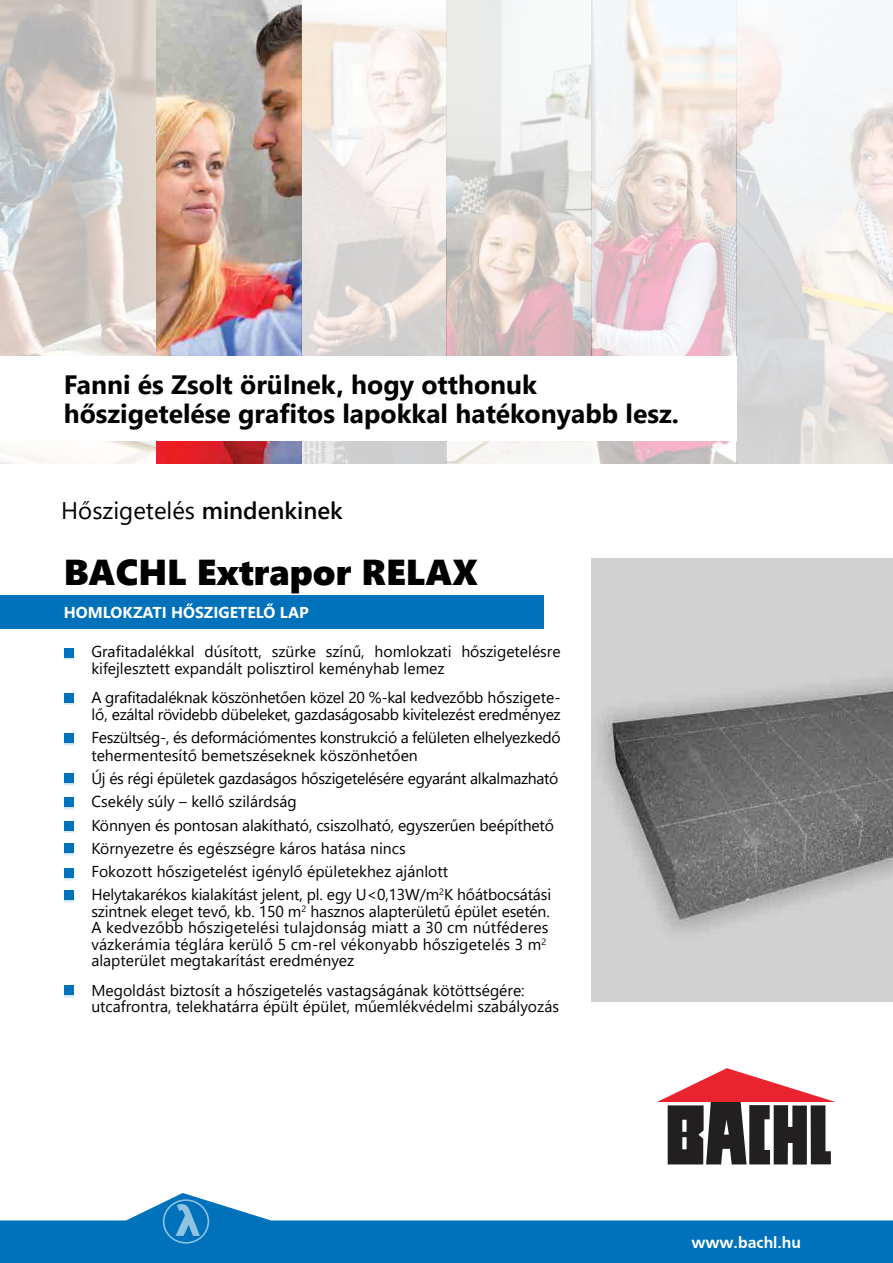
<style>
.page{position:relative;width:893px;height:1263px;background:#fff}
.page>*{position:absolute;margin:0;border:0;box-sizing:border-box;transform-origin:0 0}
.t1{font:36px "Segoe UI Black";color:#000}
.t2{font:700 26.55px/28.5px "Segoe UI";color:#000}
.t3{font:24px "Segoe UI";color:#000}
.t4{font:700 16.5px "Frutiger";color:#fff}
.t5{font:15.75px/16.5px "Segoe UI";color:#000}
.t6{font:15.75px/16.5px "Segoe UI";letter-spacing:-.02em;color:#000}
.t7{font:700 15.75px "Segoe UI";color:#fff}
.s1{font-weight:600}
</style>
<div class="page">
<svg style="left:0;top:1193px;width:893px;height:70px;fill:#0072bc"></svg>
<svg style="left:657px;top:1068px;width:178px;height:96px"></svg>
<svg style="left:163px;top:1199px;width:46px;height:44px;background:#2b8ac7"></svg>
<img style="left:0;top:0;width:893px;height:463px">
<div style="left:0;top:357px;width:737px;height:84px;background:#fff"></div>
<div style="left:0;top:596px;width:544px;height:33px;background:#0072bc"></div>
<div style="left:64px;top:648px;width:10px;height:9px;background:#0072bc"></div>
<svg style="left:64px;top:657px;width:10px;height:3px"></svg>
<div style="left:64px;top:693px;width:10px;height:9px;background:#0072bc"></div>
<svg style="left:64px;top:702px;width:10px;height:3px"></svg>
<div style="left:64px;top:734px;width:10px;height:9px;background:#0072bc"></div>
<svg style="left:64px;top:743px;width:10px;height:3px"></svg>
<div style="left:64px;top:774px;width:10px;height:9px;background:#0072bc"></div>
<svg style="left:64px;top:783px;width:10px;height:3px"></svg>
<div style="left:64px;top:797px;width:10px;height:10px;background:#0072bc"></div>
<svg style="left:64px;top:807px;width:10px;height:2px"></svg>
<div style="left:64px;top:821px;width:10px;height:9px;background:#0072bc"></div>
<svg style="left:64px;top:830px;width:10px;height:3px"></svg>
<div style="left:64px;top:844px;width:10px;height:9px;background:#0072bc"></div>
<svg style="left:64px;top:853px;width:10px;height:3px"></svg>
<div style="left:64px;top:868px;width:10px;height:9px;background:#0072bc"></div>
<svg style="left:64px;top:877px;width:10px;height:3px"></svg>
<div style="left:64px;top:890px;width:10px;height:10px;background:#0072bc"></div>
<svg style="left:64px;top:900px;width:10px;height:2px"></svg>
<div style="left:64px;top:986px;width:10px;height:9px;background:#0072bc"></div>
<svg style="left:64px;top:995px;width:10px;height:3px"></svg>
<img style="left:592px;top:558px;width:301px;height:444px">
<h2 class="t2" style="left:64px;top:368px;width:617px">Fanni és Zsolt örülnek, hogy otthonuk hőszigetelése grafitos lapokkal hatékonyabb lesz.</h2>
<h3 class="t3" style="left:61px;top:487px;width:283px">Hőszigetelés <span class="s1">mindenkinek</span></h3>
<h1 class="t1" style="left:64px;top:546px;width:415px">BACHL Extrapor RELAX</h1>
<p class="t7" style="left:64px;top:598px;width:247px">HOMLOKZATI HŐSZIGETELŐ LAP</p>
<p class="t5" style="left:91px;top:642px;width:471px">Grafitadalékkal dúsított, szürke színű, homlokzati hőszigetelésre kifejlesztett expandált polisztirol keményhab lemez</p>
<p class="t6" style="left:91px;top:688px;width:471px">A grafitadaléknak köszönhetően közel 20 %-kal kedvezőbb hőszigete&shy;lő, ezáltal rövidebb dübeleket, gazdaságosabb kivitelezést eredményez</p>
<p class="t6" style="left:91px;top:727px;width:471px;line-height:18px">Feszültség-, és deformációmentes konstrukció a felületen elhelyezkedő tehermentesítő bemetszéseknek köszönhetően</p>
<p class="t5" style="left:91px;top:765px;width:469px;line-height:23.2px">Új és régi épületek gazdaságos hőszigetelésére egyaránt alkalmazható Csekély súly – kellő szilárdság<br>Könnyen és pontosan alakítható, csiszolható, egyszerűen beépíthető Környezetre és egészségre káros hatása nincs<br>Fokozott hőszigetelést igénylő épületekhez ajánlott<br>Helytakarékos kialakítást jelent, pl. egy U&lt;0,13W/m<sup>2</sup>K hőátbocsátási</p>
<p class="t5" style="left:91px;top:902px;width:460px">szintnek eleget tevő, kb. 150 m<sup>2</sup> hasznos alapterületű épület esetén.<br>A kedvezőbb hőszigetelési tulajdonság miatt a 30 cm nútféderes vázkerámia téglára kerülő 5 cm-rel vékonyabb hőszigetelés 3 m<sup>2 </sup>alapterület megtakarítást eredményez</p>
<p class="t5" style="left:91px;top:980px;width:469px">Megoldást biztosít a hőszigetelés vastagságának kötöttségére: utcafrontra, telekhatárra épült épület, műemlékvédelmi szabályozás</p>
<p class="t4" style="left:691px;top:1233px;width:111px">www.bachl.hu</p>
</div>
